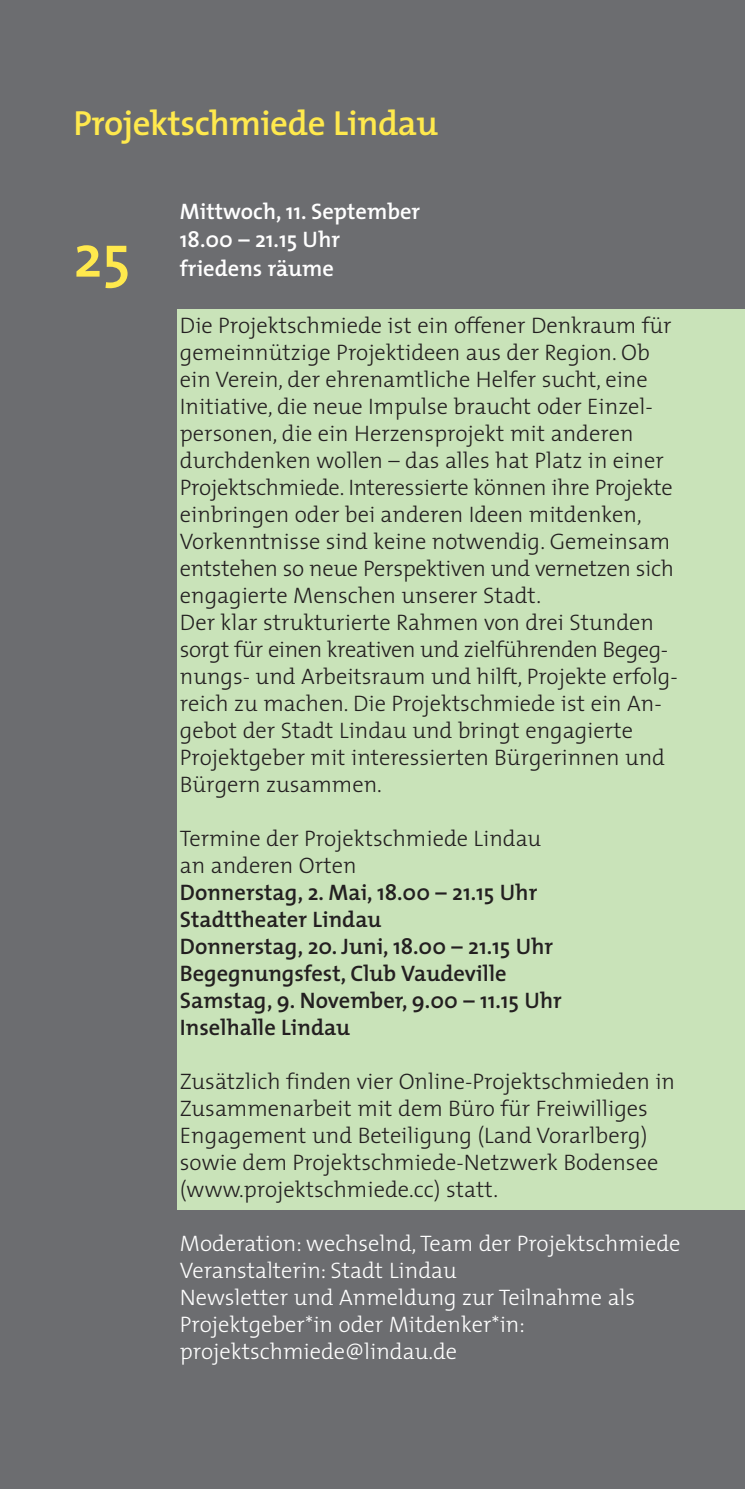
<style>
.page{position:relative;width:745px;height:1489px;background:#fff}
.page>*{position:absolute;margin:0;border:0;box-sizing:border-box;transform-origin:0 0}
.t1{font:600 60px "The Mix";color:#ffe94d}
.t2{font:600 35px "The Mix";letter-spacing:-.01em;color:#ffe94d}
.t3{font:300 22.5px/27px "The Mix";color:#231f20}
.t4{font:300 22.5px/27px "The Mix";color:#fff}
.t5{font:600 22.5px/27px "The Mix";color:#231f20}
.t6{font:600 22.5px/28.5px "The Mix";color:#fff}
</style>
<div class="page">
<div style="left:0;top:0;width:744px;height:1488px;background:#6c6d70"></div>
<div style="left:177px;top:309px;width:567px;height:900px;background:#c9e3b9"></div>
<h2 class="t2" style="left:73px;top:111px;width:366px">Projektschmiede Lindau</h2>
<h1 class="t1" style="left:73px;top:236px;width:58px">25</h1>
<p class="t6" style="left:180px;top:200px;width:242px">Mittwoch, 11. September<br>18.00 – 21.15 Uhr friedens räume</p>
<p class="t3" style="left:180px;top:314px;width:499px">Die Projektschmiede ist ein offener Denkraum für gemeinnützige Projektideen aus der Region. Ob ein Verein, der ehrenamtliche Helfer sucht, eine Initiative, die neue Impulse braucht oder Einzel&shy;personen, die ein Herzensprojekt mit anderen durchdenken wollen – das alles hat Platz in einer Projektschmiede. Interessierte können ihre Projekte einbringen oder bei anderen Ideen mitdenken, Vorkenntnisse sind keine notwendig. Gemeinsam entstehen so neue Perspektiven und vernetzen sich engagierte Menschen unserer Stadt.<br>Der klar strukturierte Rahmen von drei Stunden sorgt für einen kreativen und zielführenden Begeg&shy;nungs- und Arbeitsraum und hilft, Projekte erfolg&shy;reich zu machen. Die Projektschmiede ist ein An&shy;gebot der Stadt Lindau und bringt engagierte Projektgeber mit interessierten Bürgerinnen und Bürgern zusammen.</p>
<p class="t3" style="left:180px;top:827px;width:363px">Termine der Projektschmiede Lindau an anderen Orten</p>
<p class="t5" style="left:180px;top:881px;width:383px">Donnerstag, 2. Mai, 18.00 – 21.15 Uhr<br>Stadttheater Lindau<br>Donnerstag, 20. Juni, 18.00 – 21.15 Uhr<br>Begegnungsfest, Club Vaudeville<br>Samstag, 9. November, 9.00 – 11.15 Uhr<br>Inselhalle Lindau</p>
<p class="t3" style="left:180px;top:1070px;width:496px">Zusätzlich finden vier Online-Projektschmieden in Zusammenarbeit mit dem Büro für Freiwilliges Engagement und Beteiligung (Land Vorarlberg) sowie dem Projektschmiede-Netzwerk Bodensee (www.projektschmiede.cc) statt.</p>
<p class="t4" style="left:180px;top:1232px;width:502px">Moderation: wechselnd, Team der Projektschmiede Veranstalterin: Stadt Lindau<br>Newsletter und Anmeldung zur Teilnahme als Projektgeber*in oder Mitdenker*in: projektschmiede@lindau.de</p>
</div>
